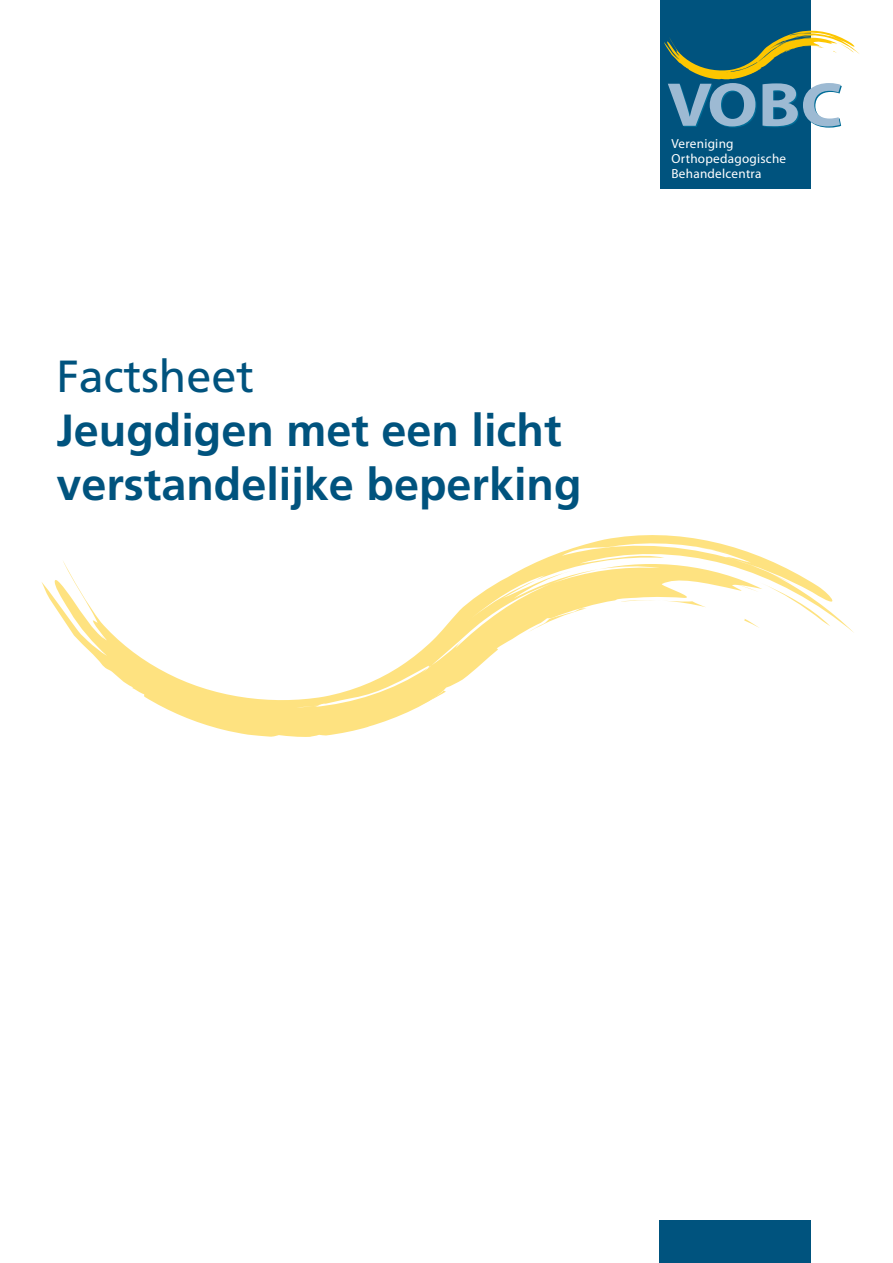
<style>
.page{position:relative;width:893px;height:1263px;background:#fff}
.page>*{position:absolute;margin:0;border:0;box-sizing:border-box;transform-origin:0 0}
.t1{font:700 45px/54px "Frutiger LT Std";color:#00537e}
.t2{font:45px "Frutiger LT Std";color:#00537e}
.t3{font:13.2px/14.9px "Myriad Pro";letter-spacing:.02em;color:#fff}
</style>
<div class="page">
<div style="left:660px;top:0;width:151px;height:188px;background:#00537e"></div>
<svg style="left:664px;top:30px;width:195px;height:98px"></svg>
<div style="left:660px;top:1220px;width:151px;height:43px;background:#00537e"></div>
<svg style="left:41px;top:535px;width:813px;height:202px"></svg>
<svg style="left:621px;top:598px;width:85px;height:9px"></svg>
<svg style="left:358px;top:690px;width:88px;height:35px"></svg>
<svg style="left:736px;top:582px;width:94px;height:46px"></svg>
<svg style="left:685px;top:574px;width:12px;height:1px"></svg>
<p class="t2" style="left:56px;top:350px;width:199px">Factsheet</p>
<p class="t1" style="left:56px;top:403px;width:527px">Jeugdigen met een licht verstandelijke beperking</p>
<p class="t3" style="left:671px;top:137px;width:116px">Vereniging<br>Orthopedagogische<br>Behandelcentra</p>
</div>
